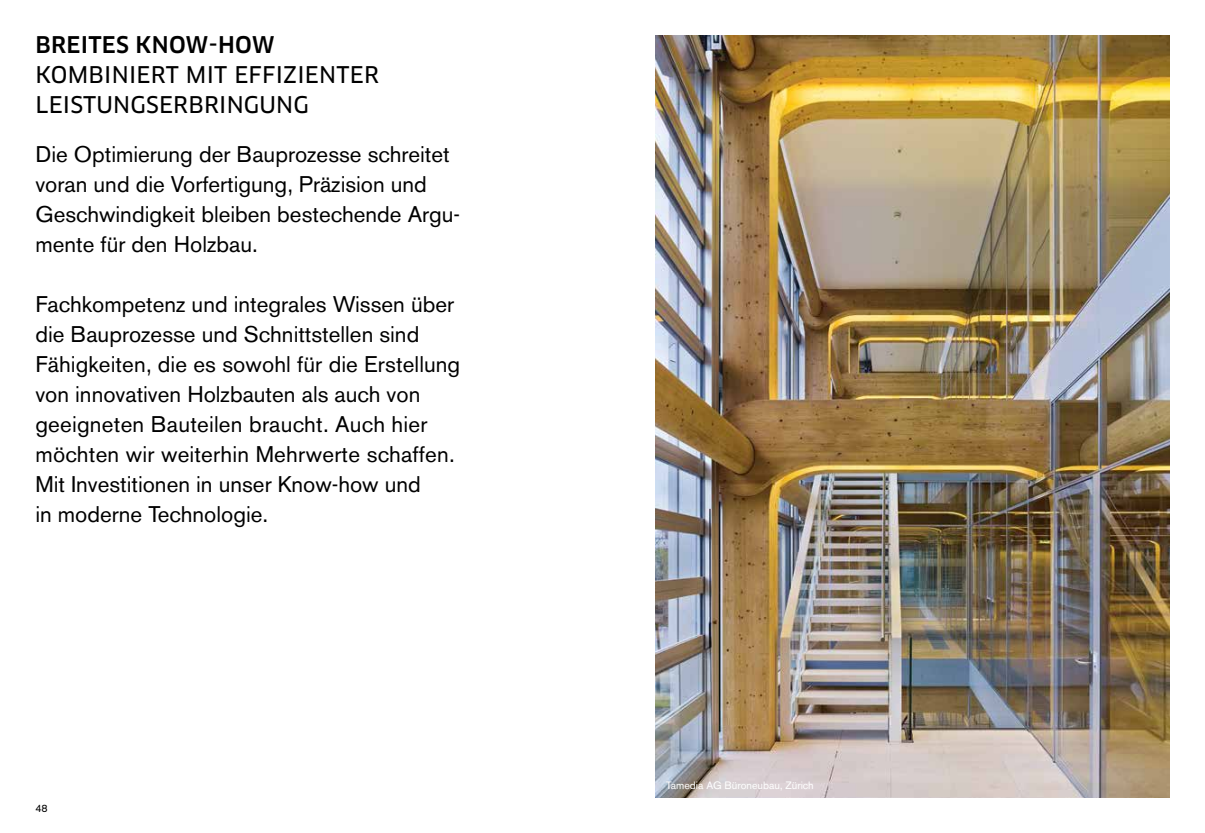
<style>
.page{position:relative;width:1205px;height:833px;background:#fff}
.page>*{position:absolute;margin:0;border:0;box-sizing:border-box;transform-origin:0 0}
.t1{font:22.5px/30px "Akzidenz Grotesk BQ";color:#000}
.t2{font:22.5px/30px "Clan OT News";letter-spacing:.01em;color:#000}
.t3{font:500 22.5px "Clan OT";letter-spacing:.01em;color:#000}
.t4{font:10.62px "Akzidenz Grotesk BQ";color:#fff}
.t5{font:10.62px "Akzidenz Grotesk BQ";color:#000}
</style>
<div class="page">
<img style="left:656px;top:35px;width:513px;height:762px">
<p class="t3" style="left:36px;top:32px;width:241px">BREITES KNOW-HOW</p>
<p class="t2" style="left:36px;top:60px;width:345px">KOMBINIERT MIT EFFIZIENTER<br>LEISTUNGSERBRINGUNG</p>
<p class="t1" style="left:35px;top:139px;width:426px">Die Optimierung der Bauprozesse schreitet voran und die Vorfertigung, Präzision und Geschwindigkeit bleiben bestechende Argu&shy;mente für den Holzbau.</p>
<p class="t1" style="left:35px;top:289px;width:426px">Fachkompetenz und integrales Wissen über die Bauprozesse und Schnittstellen sind Fähigkeiten, die es sowohl für die Erstellung von innovativen Holzbauten als auch von geeigneten Bauteilen braucht. Auch hier möchten wir weiterhin Mehrwerte schaffen.<br>Mit Investitionen in unser Know-how und<br>in moderne Technologie.</p>
<p class="t5" style="left:35px;top:801px;width:14px">48</p>
<p class="t4" style="left:666px;top:778px;width:149px">Tamedia AG Büroneubau, Zürich</p>
</div>
